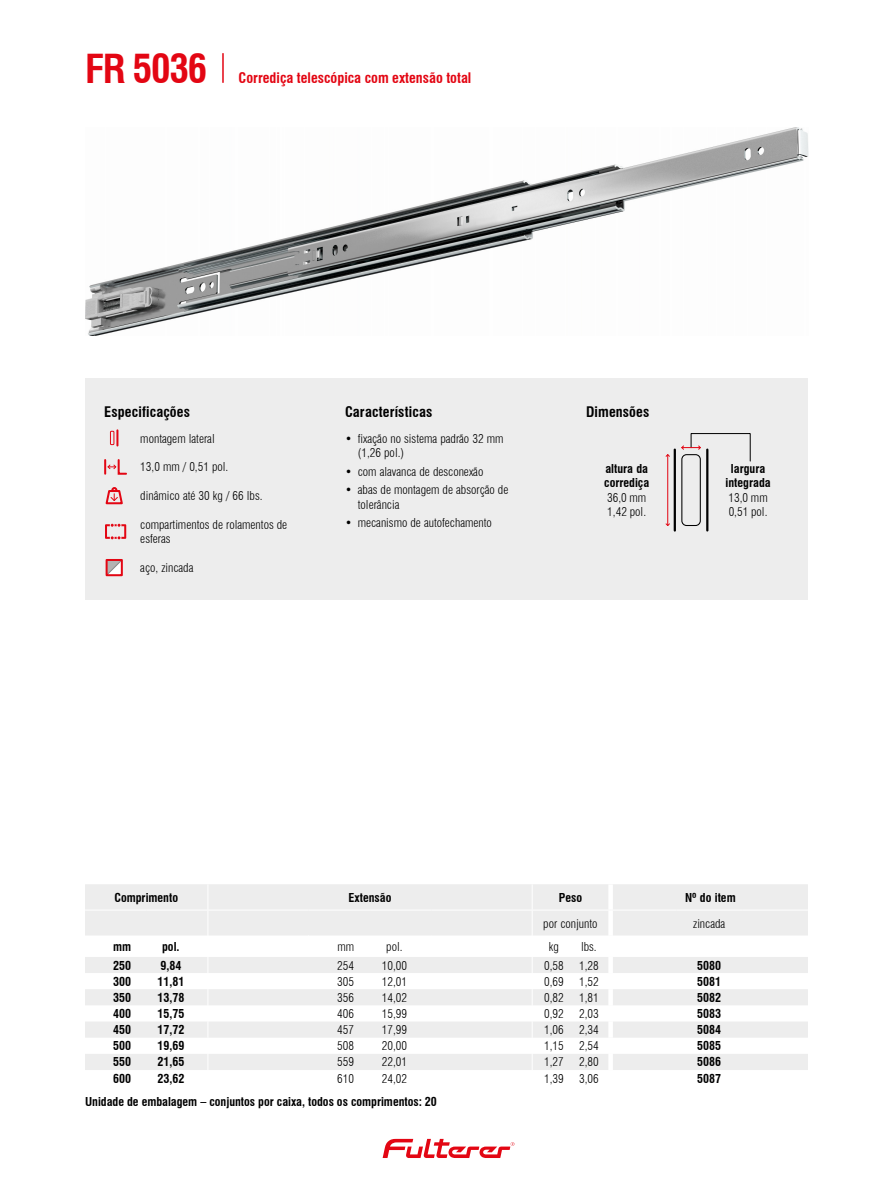
<style>
.page{position:relative;width:893px;height:1191px;background:#fff}
.page>*{position:absolute;margin:0;border:0;box-sizing:border-box;transform-origin:0 0}
.t1{font:700 condensed 39px "Swiss 721 BT";letter-spacing:-.03em;color:#e30613}
.CONTENT_Headline{font:700 condensed 14.25px "Swiss 721 BT";letter-spacing:.01em;color:#000}
.t2{font:700 condensed 14.25px "Swiss 721 BT";color:#e30613}
.CONTENT_Icons{font:300 condensed 12px/14.4px "Swiss 721 BT";color:#000}
.TABLE_Text_bold{font:700 condensed 12px "Swiss 721 BT";color:#000}
.TABLE_Text_light{font:300 condensed 12px "Swiss 721 BT";color:#000}
.CONTENT_Headline-2{font:700 condensed 12px/14.4px "Swiss 721 BT";color:#000}
.TABLE_Text_bold-2{font:300 condensed 12px "Swiss 721 BT";color:#000}
</style>
<div class="page">
<svg style="left:383px;top:1138px;width:131px;height:20px"></svg>
<img style="left:85px;top:128px;width:723px;height:207px">
<hr style="left:222px;top:53px;width:2px;height:30px;background:#e30613">
<div style="left:85px;top:378px;width:723px;height:222px;background:#ededed"></div>
<div style="left:110px;top:431px;width:4px;height:14px;border:1px solid #e30613"></div>
<svg style="left:116px;top:430px;width:2px;height:15px"></svg>
<svg style="left:104px;top:459px;width:23px;height:16px"></svg>
<svg style="left:106px;top:487px;width:17px;height:17px"></svg>
<svg style="left:105px;top:524px;width:21px;height:15px"></svg>
<svg style="left:109px;top:562px;width:11px;height:11px"></svg>
<div style="left:106px;top:559px;width:17px;height:17px;border:2px solid #e30613"></div>
<div style="left:681px;top:454px;width:20px;height:72px;border:1px solid #000;border-radius:5px"></div>
<hr style="left:706px;top:449px;width:2px;height:81px;background:#000">
<hr style="left:674px;top:449px;width:2px;height:81px;background:#000">
<hr style="left:667px;top:454px;width:1px;height:71px;background:#e30613">
<svg style="left:665px;top:523px;width:5px;height:3px"></svg>
<svg style="left:681px;top:433px;width:69px;height:28px"></svg>
<svg style="left:85px;top:884px;width:723px;height:186px"></svg>
<div style="left:608px;top:935px;width:5px;height:22px;background:#fff"></div>
<p class="t1" style="left:85px;top:45px;width:124px">FR 5036</p>
<p class="t2" style="left:239px;top:69px;width:234px">Corrediça telescópica com extensão total</p>
<p class="CONTENT_Headline" style="left:104px;top:403px;width:87px">Especificações</p>
<p class="CONTENT_Icons" style="left:140px;top:431px;width:76px">montagem lateral</p>
<p class="CONTENT_Icons" style="left:140px;top:460px;width:90px">13,0 mm / 0,51 pol.</p>
<p class="CONTENT_Icons" style="left:140px;top:488px;width:124px">dinâmico até 30 kg / 66 lbs.</p>
<p class="CONTENT_Icons" style="left:140px;top:517px;width:149px">compartimentos de rolamentos de esferas</p>
<p class="CONTENT_Icons" style="left:140px;top:560px;width:55px">aço, zincada</p>
<p class="CONTENT_Headline" style="left:345px;top:403px;width:89px">Características</p>
<p class="CONTENT_Icons" style="left:358px;top:431px;width:147px;text-indent:-13px">• fixação no sistema padrão 32 mm (1,26 pol.)</p>
<p class="CONTENT_Icons" style="left:345px;top:464px;width:140px">• com alavanca de desconexão</p>
<p class="CONTENT_Icons" style="left:358px;top:482px;width:152px;text-indent:-13px">• abas de montagem de absorção de tolerância</p>
<p class="CONTENT_Icons" style="left:345px;top:516px;width:148px">• mecanismo de autofechamento</p>
<p class="CONTENT_Headline" style="left:586px;top:403px;width:65px">Dimensões</p>
<p class="CONTENT_Headline-2" style="left:604px;top:461px;width:47px">altura da corrediça</p>
<p class="CONTENT_Icons" style="left:607px;top:490px;width:41px">36,0 mm<br>1,42 pol.</p>
<p class="CONTENT_Headline-2" style="left:726px;top:461px;width:47px;text-align:center">largura integrada</p>
<p class="CONTENT_Icons" style="left:728px;top:490px;width:41px">13,0 mm<br>0,51 pol.</p>
<p class="TABLE_Text_bold" style="left:114px;top:890px;width:65px">Comprimento</p>
<p class="TABLE_Text_bold" style="left:349px;top:890px;width:44px">Extensão</p>
<p class="TABLE_Text_bold" style="left:559px;top:890px;width:25px">Peso</p>
<p class="TABLE_Text_bold" style="left:685px;top:890px;width:52px">Nº do item</p>
<p class="TABLE_Text_light" style="left:543px;top:916px;width:56px">por conjunto</p>
<p class="TABLE_Text_light" style="left:693px;top:916px;width:34px">zincada</p>
<p class="TABLE_Text_bold" style="left:113px;top:939px;width:20px">mm</p>
<p class="TABLE_Text_bold" style="left:162px;top:939px;width:19px">pol.</p>
<p class="TABLE_Text_light" style="left:337px;top:939px;width:18px">mm</p>
<p class="TABLE_Text_light" style="left:386px;top:939px;width:18px">pol.</p>
<p class="TABLE_Text_light" style="left:549px;top:939px;width:11px">kg</p>
<p class="TABLE_Text_light" style="left:581px;top:939px;width:17px">lbs.</p>
<p class="TABLE_Text_bold" style="left:161px;top:939px;width:21px">inch</p>
<p class="TABLE_Text_light" style="left:385px;top:939px;width:20px">inch</p>
<p class="TABLE_Text_bold" style="left:113px;top:958px;width:19px">250</p>
<p class="TABLE_Text_bold" style="left:160px;top:958px;width:22px">9,84</p>
<p class="TABLE_Text_bold-2" style="left:337px;top:958px;width:18px">254</p>
<p class="TABLE_Text_bold-2" style="left:382px;top:958px;width:27px">10,00</p>
<p class="TABLE_Text_light" style="left:544px;top:958px;width:21px">0,58</p>
<p class="TABLE_Text_light" style="left:579px;top:958px;width:21px">1,28</p>
<p class="TABLE_Text_bold" style="left:113px;top:974px;width:19px">300</p>
<p class="TABLE_Text_bold" style="left:157px;top:974px;width:28px">11,81</p>
<p class="TABLE_Text_bold-2" style="left:337px;top:974px;width:18px">305</p>
<p class="TABLE_Text_bold-2" style="left:382px;top:974px;width:27px">12,01</p>
<p class="TABLE_Text_light" style="left:544px;top:974px;width:21px">0,69</p>
<p class="TABLE_Text_light" style="left:579px;top:974px;width:21px">1,52</p>
<p class="TABLE_Text_bold" style="left:113px;top:990px;width:19px">350</p>
<p class="TABLE_Text_bold" style="left:157px;top:990px;width:28px">13,78</p>
<p class="TABLE_Text_bold-2" style="left:337px;top:990px;width:18px">356</p>
<p class="TABLE_Text_bold-2" style="left:382px;top:990px;width:27px">14,02</p>
<p class="TABLE_Text_light" style="left:544px;top:990px;width:21px">0,82</p>
<p class="TABLE_Text_light" style="left:579px;top:990px;width:21px">1,81</p>
<p class="TABLE_Text_bold" style="left:113px;top:1006px;width:19px">400</p>
<p class="TABLE_Text_bold" style="left:157px;top:1006px;width:28px">15,75</p>
<p class="TABLE_Text_bold-2" style="left:337px;top:1006px;width:18px">406</p>
<p class="TABLE_Text_bold-2" style="left:382px;top:1006px;width:27px">15,99</p>
<p class="TABLE_Text_light" style="left:544px;top:1006px;width:21px">0,92</p>
<p class="TABLE_Text_light" style="left:579px;top:1006px;width:21px">2,03</p>
<p class="TABLE_Text_bold" style="left:113px;top:1022px;width:19px">450</p>
<p class="TABLE_Text_bold" style="left:157px;top:1022px;width:28px">17,72</p>
<p class="TABLE_Text_bold-2" style="left:337px;top:1022px;width:18px">457</p>
<p class="TABLE_Text_bold-2" style="left:382px;top:1022px;width:27px">17,99</p>
<p class="TABLE_Text_light" style="left:544px;top:1022px;width:21px">1,06</p>
<p class="TABLE_Text_light" style="left:579px;top:1022px;width:21px">2,34</p>
<p class="TABLE_Text_bold" style="left:113px;top:1038px;width:19px">500</p>
<p class="TABLE_Text_bold" style="left:157px;top:1038px;width:28px">19,69</p>
<p class="TABLE_Text_bold-2" style="left:337px;top:1038px;width:18px">508</p>
<p class="TABLE_Text_bold-2" style="left:382px;top:1038px;width:27px">20,00</p>
<p class="TABLE_Text_light" style="left:544px;top:1038px;width:21px">1,15</p>
<p class="TABLE_Text_light" style="left:579px;top:1038px;width:21px">2,54</p>
<p class="TABLE_Text_bold" style="left:113px;top:1055px;width:19px">550</p>
<p class="TABLE_Text_bold" style="left:157px;top:1055px;width:28px">21,65</p>
<p class="TABLE_Text_bold-2" style="left:337px;top:1055px;width:18px">559</p>
<p class="TABLE_Text_bold-2" style="left:382px;top:1055px;width:27px">22,01</p>
<p class="TABLE_Text_light" style="left:544px;top:1055px;width:21px">1,27</p>
<p class="TABLE_Text_light" style="left:579px;top:1055px;width:21px">2,80</p>
<p class="TABLE_Text_bold" style="left:113px;top:1071px;width:19px">600</p>
<p class="TABLE_Text_bold" style="left:157px;top:1071px;width:28px">23,62</p>
<p class="TABLE_Text_bold-2" style="left:337px;top:1071px;width:18px">610</p>
<p class="TABLE_Text_bold-2" style="left:382px;top:1071px;width:27px">24,02</p>
<p class="TABLE_Text_light" style="left:544px;top:1071px;width:21px">1,39</p>
<p class="TABLE_Text_light" style="left:579px;top:1071px;width:21px">3,06</p>
<p class="CONTENT_Headline-2" style="left:85px;top:1094px;width:353px">Unidade de embalagem – conjuntos por caixa, todos os comprimentos: 20</p>
<p class="TABLE_Text_bold" style="left:697px;top:958px;width:25px">5080</p>
<p class="TABLE_Text_bold" style="left:697px;top:974px;width:25px">5081</p>
<p class="TABLE_Text_bold" style="left:697px;top:990px;width:25px">5082</p>
<p class="TABLE_Text_bold" style="left:697px;top:1006px;width:25px">5083</p>
<p class="TABLE_Text_bold" style="left:697px;top:1022px;width:25px">5084</p>
<p class="TABLE_Text_bold" style="left:697px;top:1038px;width:25px">5085</p>
<p class="TABLE_Text_bold" style="left:697px;top:1055px;width:25px">5086</p>
<p class="TABLE_Text_bold" style="left:697px;top:1071px;width:25px">5087</p>
</div>
